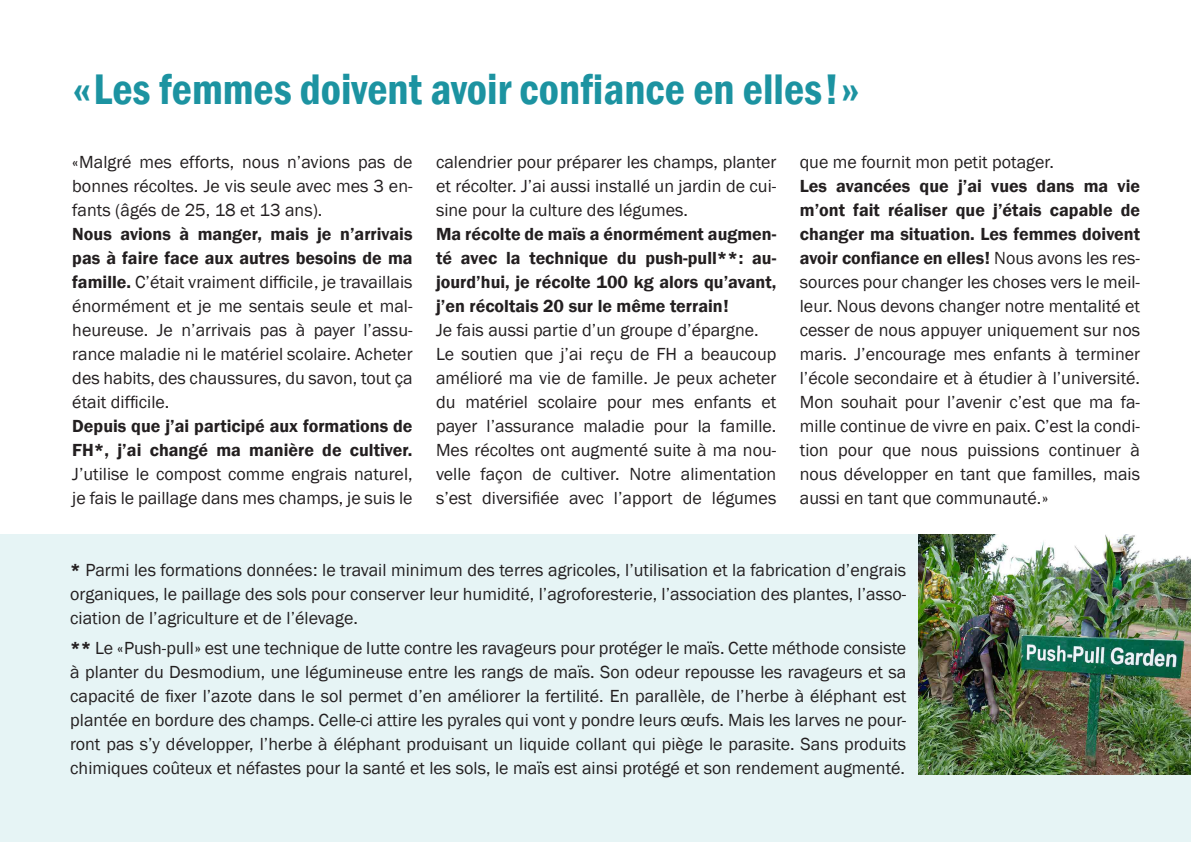
<style>
.page{position:relative;width:1191px;height:842px;background:#fff}
.page>*{position:absolute;margin:0;border:0;box-sizing:border-box;transform-origin:0 0}
.t1{font:600 condensed 44px "Franklin Gothic";color:#1c93a1}
.t2{font:18px/24px "Franklin Gothic";color:#231f20;text-align:justify}
.t3{font:600 18px/24px "Franklin Gothic";color:#231f20;text-align:justify}
.s1{font-weight:600}
</style>
<div class="page">
<div style="left:0;top:535px;width:1191px;height:307px;background:#e6f4f5"></div>
<img style="left:918px;top:535px;width:273px;height:239px">
<p class="t1" style="left:72px;top:60px;width:789px">«Les femmes doivent avoir confiance en elles!»</p>
<p class="t2" style="left:72px;top:150px;width:342px">«Malgré mes efforts, nous n’avions pas de bonnes récoltes. Je vis seule avec mes 3 en&shy;fants (âgés de 25, 18 et 13 ans).</p>
<p class="t2" style="left:72px;top:222px;width:342px"><span class="s1">Nous avions à manger, mais je n’arrivais pas à faire face aux autres besoins de ma famille.</span> C’était vraiment difficile, je travaillais énormément et je me sentais seule et mal&shy;heureuse. Je n’arrivais pas à payer l’assu&shy;rance maladie ni le matériel scolaire. Acheter des habits, des chaussures, du savon, tout ça était difficile.</p>
<p class="t2" style="left:72px;top:414px;width:342px"><span class="s1">Depuis que j’ai participé aux formations de FH*, j’ai changé ma manière de cultiver.<br></span>J’utilise le compost comme engrais naturel, je fais le paillage dans mes champs, je suis le</p>
<p class="t2" style="left:436px;top:150px;width:342px">calendrier pour préparer les champs, planter et récolter. J’ai aussi installé un jardin de cui&shy;sine pour la culture des légumes.</p>
<p class="t3" style="left:436px;top:222px;width:342px">Ma récolte de maïs a énormément augmen&shy;té avec la technique du push-pull**: au&shy;jourd’hui, je récolte 100 kg alors qu’avant, j’en récoltais 20 sur le même terrain!</p>
<p class="t2" style="left:436px;top:318px;width:342px;text-align:left">Je fais aussi partie d’un groupe d’épargne.<br>Le soutien que j’ai reçu de FH a beaucoup amélioré ma vie de famille. Je peux acheter du matériel scolaire pour mes enfants et payer l’assurance maladie pour la famille.<br>Mes récoltes ont augmenté suite à ma nou&shy;velle façon de cultiver. Notre alimentation s’est diversifiée avec l’apport de légumes</p>
<p class="t2" style="left:800px;top:150px;width:255px">que me fournit mon petit potager.</p>
<p class="t2" style="left:800px;top:174px;width:342px"><span class="s1">Les avancées que j’ai vues dans ma vie m’ont fait réaliser que j’étais capable de changer ma situation. Les femmes doivent avoir confiance en elles!</span> Nous avons les res&shy;sources pour changer les choses vers le meil&shy;leur. Nous devons changer notre mentalité et cesser de nous appuyer uniquement sur nos maris. J’encourage mes enfants à terminer l’école secondaire et à étudier à l’université.<br>Mon souhait pour l’avenir c’est que ma fa&shy;mille continue de vivre en paix. C’est la condi&shy;tion pour que nous puissions continuer à nous développer en tant que familles, mais aussi en tant que communauté.»</p>
<p class="t2" style="left:70px;top:558px;width:837px"><span class="s1">*</span> Parmi les formations données: le travail minimum des terres agricoles, l’utilisation et la fabrication d’engrais organiques, le paillage des sols pour conserver leur humidité, l’agroforesterie, l’association des plantes, l’asso&shy;ciation de l’agriculture et de l’élevage.</p>
<p class="t2" style="left:70px;top:636px;width:837px"><span class="s1">**</span> Le «Push-pull» est une technique de lutte contre les ravageurs pour protéger le maïs. Cette méthode consiste à planter du Desmodium, une légumineuse entre les rangs de maïs. Son odeur repousse les ravageurs et sa capacité de fixer l’azote dans le sol permet d’en améliorer la fertilité. En parallèle, de l’herbe à éléphant est plantée en bordure des champs. Celle-ci attire les pyrales qui vont y pondre leurs œufs. Mais les larves ne pour&shy;ront pas s’y développer, l’herbe à éléphant produisant un liquide collant qui piège le parasite. Sans produits chimiques coûteux et néfastes pour la santé et les sols, le maïs est ainsi protégé et son rendement augmenté.</p>
</div>
